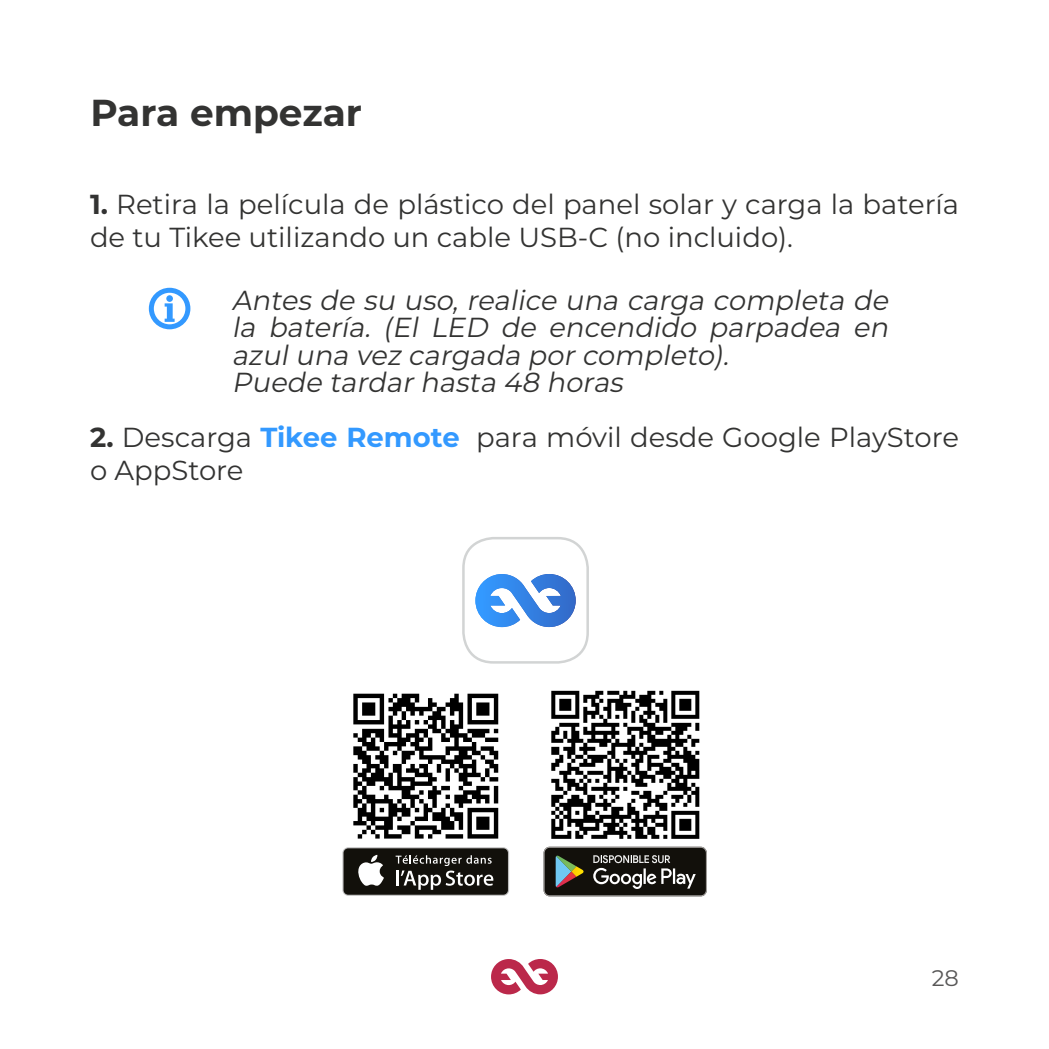
<style>
.page{position:relative;width:1049px;height:1049px;background:#fff}
.page>*{position:absolute;margin:0;border:0;box-sizing:border-box;transform-origin:0 0}
.t1{font:700 37.5px "Montserrat";color:#333332}
.t2{font:27.5px/33px "Montserrat";color:#333332}
.t3{font:italic 27.5px/27.5px "Montserrat";color:#333332;text-align:justify}
.t4{font:22.5px "Montserrat";color:#585757}
.s1{font-weight:700}
.s2{font-weight:700;color:#39f}
</style>
<div class="page">
<svg style="left:491px;top:959px;width:67px;height:35px"></svg>
<div style="left:149px;top:288px;width:41px;height:41px;border:5px solid #39f;border-radius:50%"></div>
<svg style="left:165px;top:303px;width:10px;height:19px"></svg>
<div style="left:166px;top:295px;width:7px;height:7px;background:#39f;border-radius:50%"></div>
<svg style="left:551px;top:691px;width:148px;height:148px"></svg>
<svg style="left:353px;top:694px;width:145px;height:144px"></svg>
<div style="left:462px;top:537px;width:127px;height:127px;border:2px solid #d2d4d4;border-radius:30px"></div>
<svg style="left:475px;top:574px;width:101px;height:53px"></svg>
<svg style="left:342px;top:847px;width:167px;height:49px"></svg>
<div style="left:344px;top:848px;width:164px;height:47px;background:#12100b;border-radius:5px"></div>
<svg style="left:358px;top:855px;width:26px;height:31px"></svg>
<svg style="left:396px;top:855px;width:97px;height:35px"></svg>
<svg style="left:543px;top:846px;width:160px;height:51px"></svg>
<svg style="left:544px;top:847px;width:163px;height:49px;background:#3a3a34"></svg>
<p class="t1" style="left:90px;top:86px;width:273px">Para empezar</p>
<p class="t2" style="left:90px;top:187px;width:870px"><span class="s1">1.</span> Retira la película de plástico del panel solar y carga la batería de tu Tikee utilizando un cable USB-C (no incluido).</p>
<p class="t3" style="left:232px;top:285px;width:664px">Antes de su uso, realice una carga completa de la batería. (El LED de encendido parpadea en azuluna vez cargada porcompleto).</p>
<p class="t3" style="left:232px;top:368px;width:399px">Puede tardarhasta 48 horas</p>
<p class="t2" style="left:90px;top:420px;width:870px"><span class="s1">2.</span> Descarga <span class="s2">Tikee Remote</span> para móvil desde Google PlayStore o AppStore</p>
<p class="t4" style="left:932px;top:962px;width:29px">28</p>
</div>
